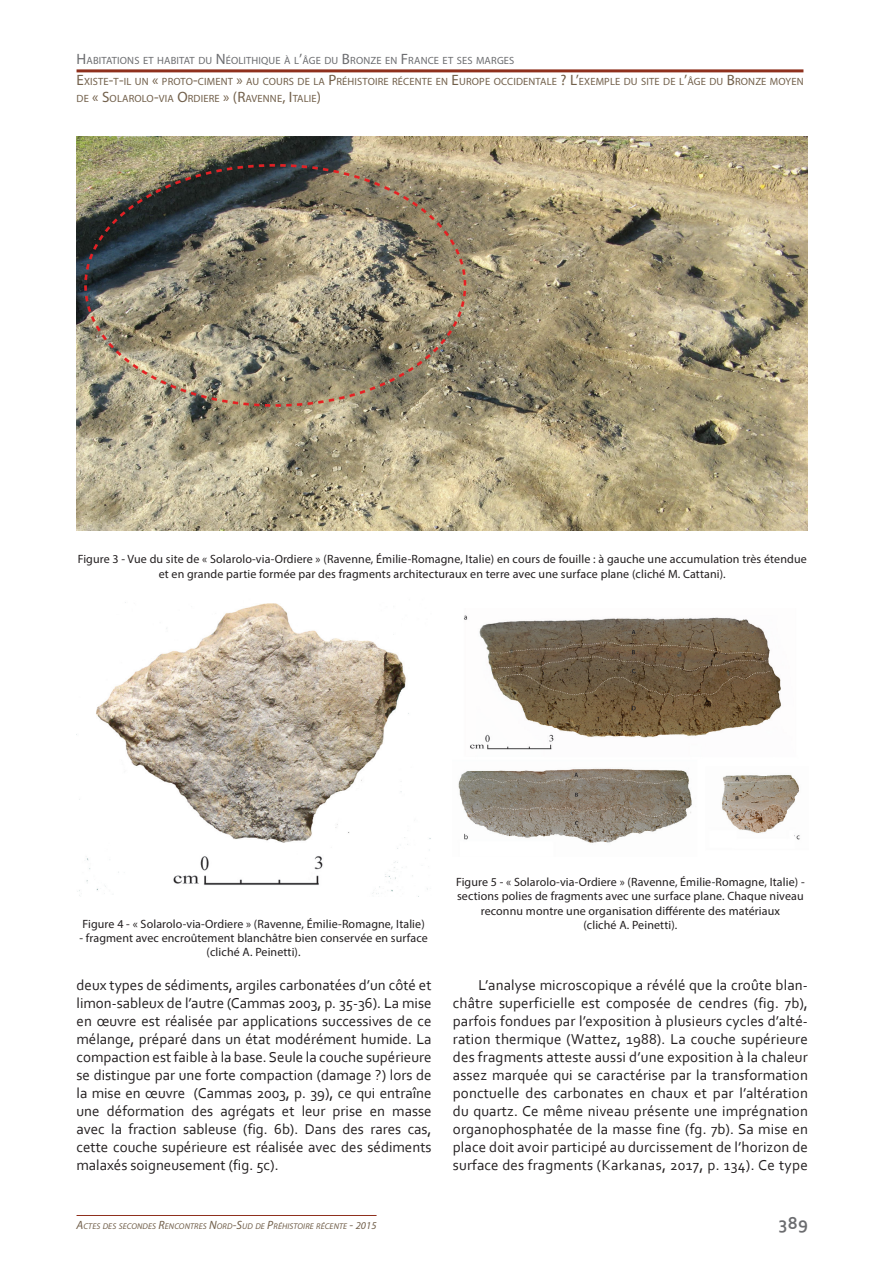
<style>
.page{position:relative;width:893px;height:1263px;background:#fff}
.page>*{position:absolute;margin:0;border:0;box-sizing:border-box;transform-origin:0 0}
.nom_d_auteur{font:700 18px "Corbel";color:#6c6d70}
.texte_auteur{font:15px/18px "Corbel";color:#231f20;text-align:justify}
.légende{font:12px/14.4px "Myriad Pro";letter-spacing:.01em;color:#231f20;text-align:center}
.t1{font:10.5px/20.7px "Myriad Pro";letter-spacing:.015em;color:#72604b}
.t2{font:italic 8.4px "Myriad Pro";letter-spacing:.015em;color:#72604b}
.s1{font-size:15px;color:#6c6d70}
.s2{color:#6c6d70}
.s3{font-size:15px}
.s4{font-size:12px}
.s5{font-size:10.5px}
</style>
<div class="page">
<hr style="left:77px;top:69px;width:726px;height:3px;background:#8f301d">
<hr style="left:77px;top:1215px;width:300px;height:1px;background:#8f301d">
<img style="left:77px;top:136px;width:731px;height:395px">
<img style="left:77px;top:602px;width:354px;height:295px">
<img style="left:458px;top:615px;width:342px;height:228px">
<p class="t1" style="left:77px;top:50px;width:729px"><span class="s1">H</span><span class="s2">ABITATIONS ET HABITAT DU</span> <span class="s1">N</span> <span class="s2">ÉOLITHIQUE À L</span><span class="s1">’</span><span class="s2">ÂGE DU</span> <span class="s1">B</span><span class="s2">RONZE EN</span> <span class="s1">F</span><span class="s2">RANCE ET SES MARGES<br></span><span class="s3">E</span>XISTE<span class="s3">-</span>T<span class="s3">-</span>IL UN <span class="s3">«</span> PROTO<span class="s3">-</span>CIMENT <span class="s3">»</span> AU COURS DE LA <span class="s3">P</span>RÉHISTOIRE RÉCENTE EN <span class="s3">E</span>UROPE OCCIDENTALE <span class="s3">? L’</span>EXEMPLE DU SITE DE L<span class="s3">’</span>ÂGE DU <span class="s3">B</span>RONZE MOYEN</p>
<p class="t1" style="left:77px;top:88px;width:246px">DE <span class="s3">« S</span>OLAROLO<span class="s3">-</span>VIA <span class="s3">O</span>RDIERE <span class="s3">» (R</span>AVENNE<span class="s3">, I</span>TALIE<span class="s3">)</span></p>
<p class="légende" style="left:78px;top:552px;width:730px">Figure 3 - Vue du site de « Solarolo-via-Ordiere » (Ravenne, Émilie-Romagne, Italie) en cours de fouille : à gauche une accumulation très étendue et en grande partie formée par des fragments architecturaux en terre avec une surface plane (cliché M. Cattani).</p>
<p class="légende" style="left:83px;top:916px;width:344px">Figure 4 - « Solarolo-via-Ordiere » (Ravenne, Émilie-Romagne, Italie)</p>
<p class="légende" style="left:79px;top:930px;width:350px">- fragment avec encroûtement blanchâtre bien conservée en surface (cliché A. Peinetti).</p>
<p class="légende" style="left:456px;top:875px;width:350px">Figure 5 - « Solarolo-via-Ordiere » (Ravenne, Émilie-Romagne, Italie) - sections polies de fragments avec une surface plane. Chaque niveau reconnu montre une organisation différente des matériaux<br>(cliché A. Peinetti).</p>
<p class="texte_auteur" style="left:77px;top:976px;width:357px">deux types de sédiments, argiles carbonatées d’un côté et limon-sableux de l’autre (Cammas 2003, p. 35-36). La mise en œuvre est réalisée par applications successives de ce mélange, préparé dans un état modérément humide. La compaction est faible à la base. Seule la couche supérieure se distingue par une forte compaction (damage ?) lors de la mise en œuvre (Cammas 2003, p. 39), ce qui entraîne une déformation des agrégats et leur prise en masse avec la fraction sableuse (fig. 6b). Dans des rares cas, cette couche supérieure est réalisée avec des sédiments malaxés soigneusement (fig. 5c).</p>
<p class="texte_auteur" style="left:453px;top:976px;width:357px;text-indent:26px">L’analyse microscopique a révélé que la croûte blan&shy;châtre superficielle est composée de cendres (fig. 7b), parfois fondues par l’exposition à plusieurs cycles d’alté&shy;ration thermique (Wattez, 1988). La couche supérieure des fragments atteste aussi d’une exposition à la chaleur assez marquée qui se caractérise par la transformation ponctuelle des carbonates en chaux et par l’altération du quartz. Ce même niveau présente une imprégnation organophosphatée de la masse fine (fg. 7b). Sa mise en place doit avoir participé au durcissement de l’horizon de surface des fragments (Karkanas, 2017, p. 134). Ce type</p>
<p class="t2" style="left:77px;top:1220px;width:302px"><span class="s4">A</span>CTES DES SECONDES <span class="s4">R</span>ENCONTRES <span class="s4">N</span>ORD<span class="s4">-S</span>UD DE <span class="s4">P</span>RÉHISTOIRE RÉCENTE <span class="s4">-</span> <span class="s5">2015</span></p>
<p class="nom_d_auteur" style="left:779px;top:1211px;width:31px">389</p>
</div>
